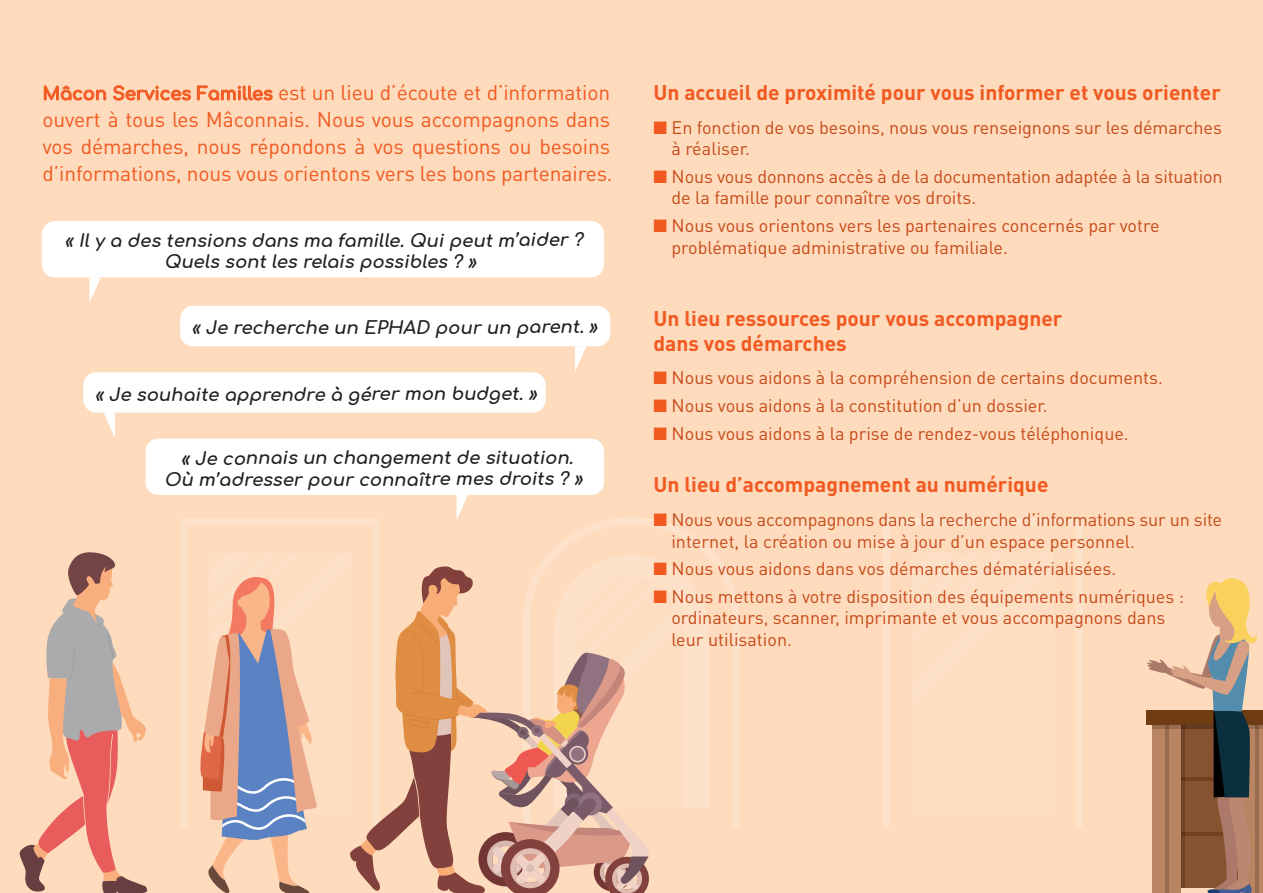
<style>
.page{position:relative;width:1263px;height:893px;background:#fff}
.page>*{position:absolute;margin:0;border:0;box-sizing:border-box;transform-origin:0 0}
.t1{font:21px/27px "DINOT";letter-spacing:-.005em;color:#f15921;text-align:justify}
.t2{font:700 21px/25.2px "DINOT";color:#f15921}
.t3{font:18px/21.6px "DINOT";color:#c74919}
.t4{font:italic 700 17.7px/21.3px "Comfortaa";color:#231f20;text-align:center}
.s1{font-family:"Comfortaa";font-weight:700;font-size:18px}
.s2{color:#f15921}
</style>
<div class="page">
<div style="left:0;top:0;width:631px;height:893px;background:#fddbbc"></div>
<div style="left:631px;top:0;width:632px;height:893px;background:#fddbbc"></div>
<svg style="left:44px;top:85px;width:62px;height:15px"></svg>
<svg style="left:113px;top:85px;width:78px;height:16px"></svg>
<svg style="left:197px;top:85px;width:76px;height:15px"></svg>
<svg style="left:19px;top:552px;width:128px;height:341px"></svg>
<svg style="left:180px;top:518px;width:200px;height:309px"></svg>
<svg style="left:883px;top:518px;width:200px;height:309px"></svg>
<svg style="left:550px;top:518px;width:190px;height:309px"></svg>
<div style="left:1243px;top:720px;width:20px;height:173px;background:linear-gradient(to bottom,#b68360,#b98561)"></div>
<svg style="left:1258px;top:725px;width:5px;height:3px"></svg>
<div style="left:1147px;top:710px;width:116px;height:15px;background:#703c14"></div>
<svg style="left:1147px;top:578px;width:111px;height:315px"></svg>
<svg style="left:198px;top:553px;width:511px;height:340px"></svg>
<svg style="left:575px;top:346px;width:11px;height:26px"></svg>
<div style="left:180px;top:306px;width:430px;height:40px;background:#fff;border-radius:13px"></div>
<svg style="left:89px;top:277px;width:12px;height:26px"></svg>
<div style="left:42px;top:221px;width:562px;height:56px;background:#fff;border-radius:13px"></div>
<svg style="left:104px;top:413px;width:11px;height:25px"></svg>
<div style="left:83px;top:372px;width:463px;height:41px;background:#fff;border-radius:13px"></div>
<svg style="left:457px;top:495px;width:11px;height:24px"></svg>
<div style="left:146px;top:439px;width:458px;height:56px;background:#fff;border-radius:13px"></div>
<p class="t1" style="left:43px;top:78px;width:572px"><span class="s1">Mâcon Services Familles</span> est un lieu d’écoute et d’information ouvert à tous les Mâconnais. Nous vous accompagnons dans vos démarches, nous répondons à vos questions ou besoins d’informations, nous vous orientons vers les bons partenaires.</p>
<p class="t2" style="left:653px;top:79px;width:569px">Un accueil de proximité pour vous informer et vous orienter</p>
<p class="t3" style="left:671px;top:116px;width:552px;text-indent:-18px"><span class="s2">■</span> En fonction de vos besoins, nous vous renseignons sur les démarches à réaliser.</p>
<p class="t3" style="left:671px;top:165px;width:553px;text-indent:-18px"><span class="s2">■</span> Nous vous donnons accès à de la documentation adaptée à la situation de la famille pour connaître vos droits.</p>
<p class="t3" style="left:671px;top:214px;width:490px;text-indent:-18px"><span class="s2">■</span> Nous vous orientons vers les partenaires concernés par votre problématique administrative ou familiale.</p>
<p class="t4" style="left:65px;top:227px;width:525px">«Ily a des tensions dans ma famille.Quipeutm’aider?<br>Quels sontles relais possibles ? »</p>
<p class="t4" style="left:191px;top:314px;width:412px">«Je recherche un EPHAD pourun parent.»</p>
<p class="t4" style="left:95px;top:381px;width:448px">«Je souhaite apprendre à gérermon budget.»</p>
<p class="t4" style="left:164px;top:445px;width:425px">«Je connais un changementde situation.<br>Où m’adresserpourconnaître mes droits ? »</p>
<p class="t2" style="left:653px;top:305px;width:410px">Un lieu ressources pour vous accompagner dans vos démarches</p>
<p class="t3" style="left:653px;top:366px;width:511px"><span class="s2">■</span> Nous vous aidons à la compréhension de certains documents.</p>
<p class="t3" style="left:653px;top:394px;width:396px"><span class="s2">■</span> Nous vous aidons à la constitution d’un dossier.</p>
<p class="t3" style="left:653px;top:422px;width:477px"><span class="s2">■</span> Nous vous aidons à la prise de rendez-vous téléphonique.</p>
<p class="t2" style="left:653px;top:471px;width:396px">Un lieu d’accompagnement au numérique</p>
<p class="t3" style="left:671px;top:508px;width:552px;text-indent:-18px"><span class="s2">■</span> Nous vous accompagnons dans la recherche d’informations sur un site internet, la création ou mise à jour d’un espace personnel.</p>
<p class="t3" style="left:653px;top:557px;width:464px"><span class="s2">■</span> Nous vous aidons dans vos démarches dématérialisées.</p>
<p class="t3" style="left:671px;top:585px;width:514px;text-indent:-18px"><span class="s2">■</span> Nous mettons à votre disposition des équipements numériques : ordinateurs, scanner, imprimante et vous accompagnons dans leur utilisation.</p>
</div>
